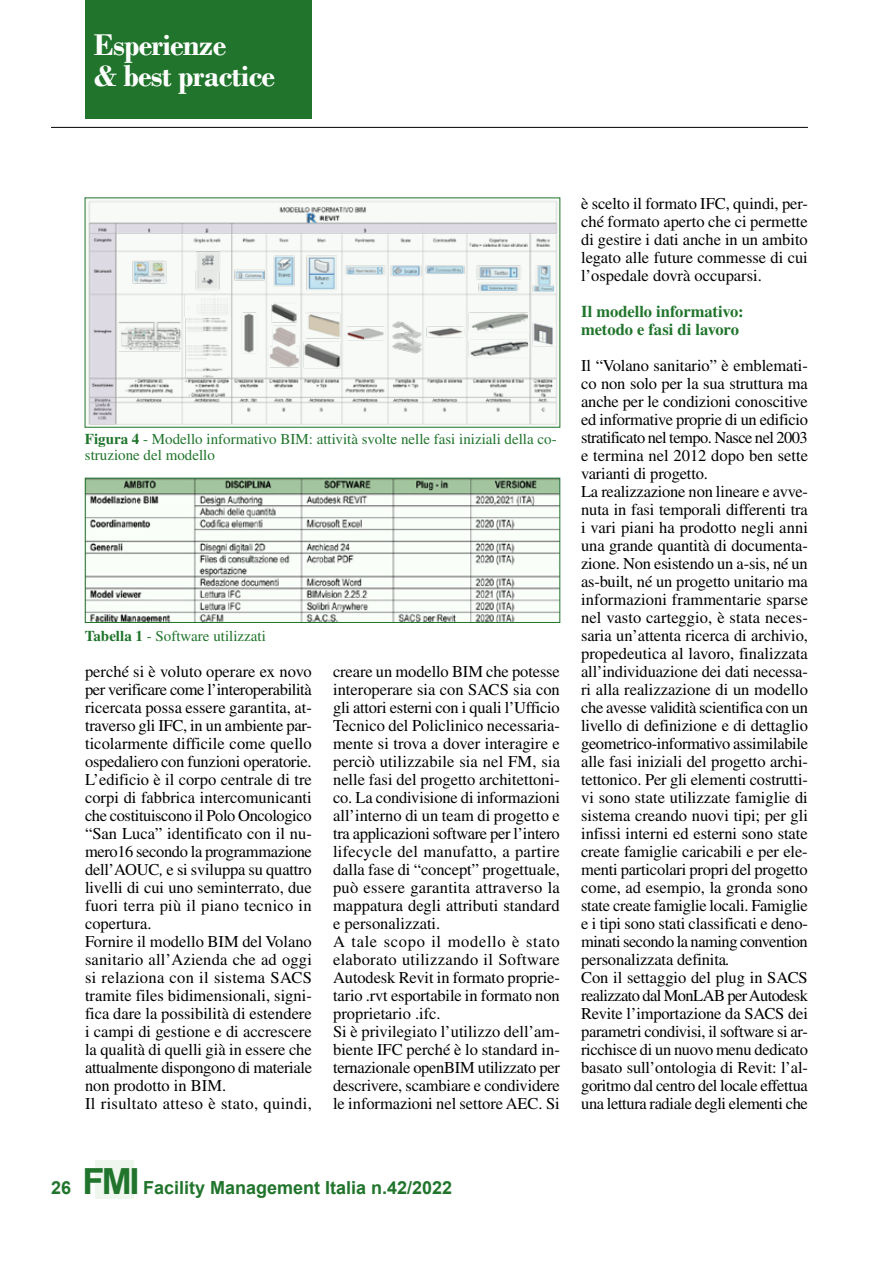
<style>
.page{position:relative;width:893px;height:1263px;background:#fff}
.page>*{position:absolute;margin:0;border:0;box-sizing:border-box;transform-origin:0 0}
.t1{font:700 36px "Arial";color:#20742b}
.t2{font:700 31.5px/31.5px "Bodoni";letter-spacing:-.025em;color:#fff}
.t3{font:700 18px "Arial";color:#20742b}
.t4{font:16.5px/18px "Times LT Std";letter-spacing:-.005em;color:#000}
.t5{font:700 16.5px/18px "Times LT Std";letter-spacing:-.005em;color:#20742b}
.t6{font:15px/16.5px "Times LT Std";color:#20742b}
.s1{font-weight:700}
.s2{font-style:italic}
.s3{font-size:18px}
</style>
<div class="page">
<div style="left:95px;top:1161px;width:39px;height:38px;background:#eef6ed"></div>
<hr style="left:51px;top:127px;width:757px;height:1px;background:#000">
<div style="left:85px;top:0;width:227px;height:119px;background:#20742b"></div>
<img style="left:84px;top:197px;width:477px;height:228px">
<svg style="left:87px;top:480px;width:471px;height:141px"></svg>
<div style="left:85px;top:478px;width:475px;height:145px;border:1px solid #20742b"></div>
<h2 class="t2" style="left:94px;top:29px;width:183px">Esperienze<br>&amp; best practice</h2>
<p class="t6" style="left:85px;top:430px;width:473px"><span class="s1">Figura 4</span> - Modello informativo BIM: attività svolte nelle fasi iniziali della co&shy;struzione del modello</p>
<p class="t6" style="left:85px;top:627px;width:182px"><span class="s1">Tabella 1</span> - Software utilizzati</p>
<p class="t4" style="left:85px;top:662px;width:228px">perché si è voluto operare ex novo per verificare come l’interoperabilità ricercata possa essere garantita, at&shy;traverso gli IFC, in un ambiente par&shy;ticolarmente difficile come quello ospedaliero con funzioni operatorie.<br>L’edificio è il corpo centrale di tre corpi di fabbrica intercomunicanti che costituiscono il Polo Oncologico “San Luca” identificato con il nu&shy;mero16 secondo la programmazione dell’AOUC<span class="s2">,</span> e si sviluppa su quattro livelli di cui uno seminterrato, due fuori terra più il piano tecnico in copertura.<br>Fornire il modello BIM del Volano sanitario all’Azienda che ad oggi si relaziona con il sistema SACS tramite files bidimensionali, signi&shy;fica dare la possibilità di estendere i campi di gestione e di accrescere la qualità di quelli già in essere che attualmente dispongono di materiale non prodotto in BIM.<br>Il risultato atteso è stato, quindi,</p>
<p class="t4" style="left:333px;top:662px;width:228px">creare un modello BIM che potesse interoperare sia con SACS sia con gli attori esterni con i quali l’Ufficio Tecnico del Policlinico necessaria&shy;mente si trova a dover interagire e perciò utilizzabile sia nel FM, sia nelle fasi del progetto architettoni&shy;co. La condivisione di informazioni all’interno di un team di progetto e tra applicazioni software per l’intero lifecycle del manufatto, a partire dalla fase di “concept” progettuale, può essere garantita attraverso la mappatura degli attributi standard e personalizzati.<br>A tale scopo il modello è stato elaborato utilizzando il Software Autodesk Revit in formato proprie&shy;tario .rvt esportabile in formato non proprietario .ifc.<br>Si è privilegiato l’utilizzo dell’am&shy;biente IFC perché è lo standard in&shy;ternazionale openBIM utilizzato per descrivere, scambiare e condividere le informazioni nel settore AEC. Si</p>
<p class="t4" style="left:581px;top:194px;width:228px;text-align:justify">è scelto il formato IFC, quindi, per&shy;ché formato aperto che ci permette di gestire i dati anche in un ambito legato alle future commesse di cui l’ospedale dovrà occuparsi.</p>
<p class="t5" style="left:581px;top:302px;width:164px">Il modello informativo: metodo e fasi di lavoro</p>
<p class="t4" style="left:581px;top:356px;width:228px">Il “Volano sanitario” è emblemati&shy;co non solo per la sua struttura ma anche per le condizioni conoscitive ed informative proprie di un edificio stratificato nel tempo. Nasce nel 2003 e termina nel 2012 dopo ben sette varianti di progetto.<br>La realizzazione non lineare e avve&shy;nuta in fasi temporali differenti tra i vari piani ha prodotto negli anni una grande quantità di documenta&shy;zione. Non esistendo un a-sis, né un as-built, né un progetto unitario ma informazioni frammentarie sparse nel vasto carteggio, è stata neces&shy;saria un’attenta ricerca di archivio, propedeutica al lavoro, finalizzata all’individuazione dei dati necessa&shy;ri alla realizzazione di un modello che avesse validità scientifica con un livello di definizione e di dettaglio geometrico-informativo assimilabile alle fasi iniziali del progetto archi&shy;tettonico. Per gli elementi costrutti&shy;vi sono state utilizzate famiglie di sistema creando nuovi tipi; per gli infissi interni ed esterni sono state create famiglie caricabili e per ele&shy;menti particolari propri del progetto come, ad esempio, la gronda sono state create famiglie locali. Famiglie e i tipi sono stati classificati e deno&shy;minati secondo la naming convention personalizzata definita<span class="s2">.<br></span>Con il settaggio del plug in SACS realizzato dal MonLAB per Autodesk Revite l’importazione da SACS dei parametri condivisi, il software si ar&shy;ricchisce di un nuovo menu dedicato basato sull’ontologia di Revit: l’al&shy;goritmo dal centro del locale effettua una lettura radiale degli elementi che</p>
<h1 class="t1" style="left:51px;top:1158px;width:90px"><span class="s3">26</span> FMI</h1>
<p class="t3" style="left:143px;top:1176px;width:311px">Facility Management Italia n.42/2022</p>
</div>
